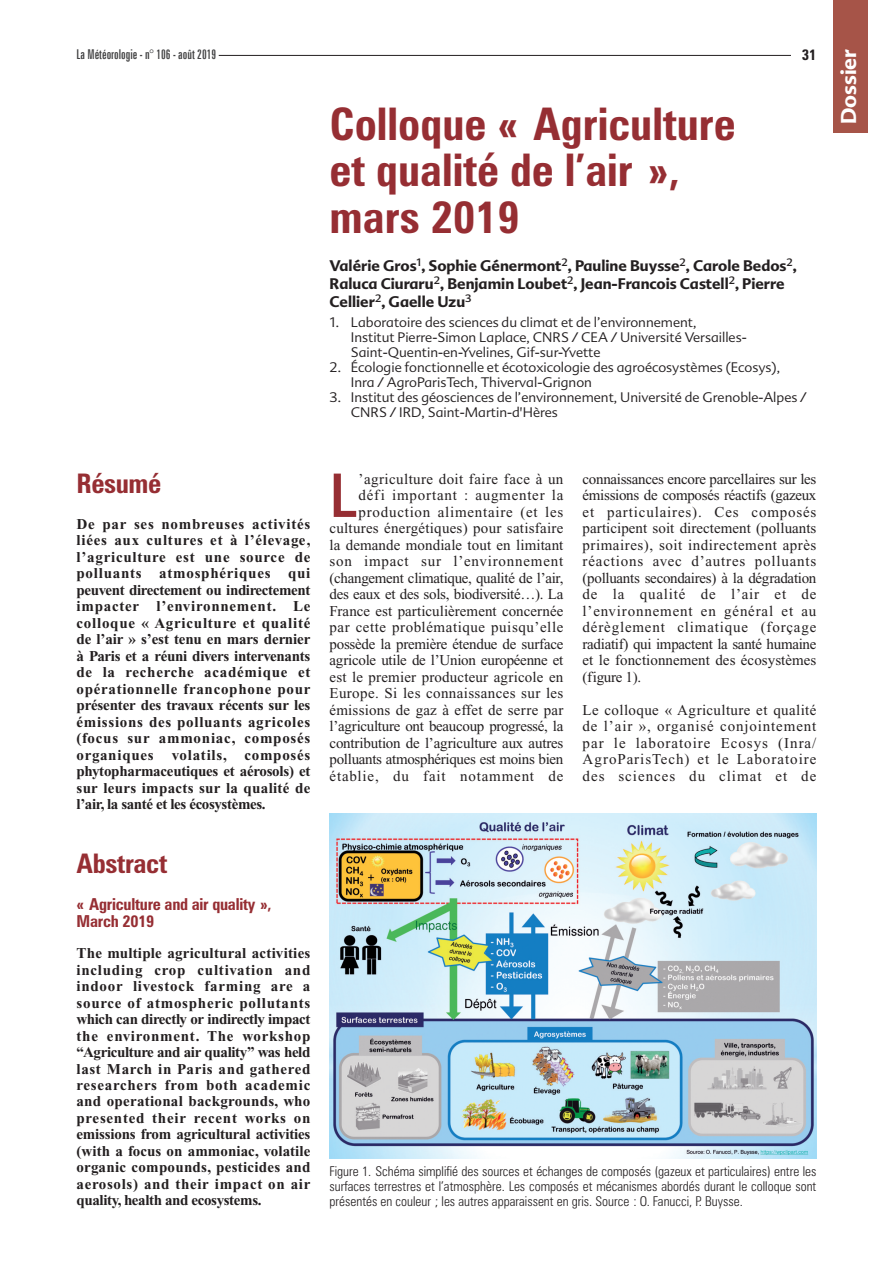
<style>
.page{position:relative;width:893px;height:1263px;background:#fff}
.page>*{position:absolute;margin:0;border:0;box-sizing:border-box;transform-origin:0 0}
.t1{font:500 condensed 64.95px "Franklin Gothic";color:#962e33}
.t2{font:700 condensed 45px/46.5px "Zurich BT";color:#962e33}
.t3{font:700 condensed 27px "Zurich BT";letter-spacing:-.015em;color:#962e33}
.t4{font:700 21px "Advert";color:#fff}
.t5{font:700 condensed 16.5px/16.5px "Zurich BT";letter-spacing:-.015em;color:#962e33}
.t6{font:15px/16.5px "Times New Roman";letter-spacing:.005em;color:#231f20;text-align:justify}
.t7{font:700 15px/16.5px "Times New Roman";letter-spacing:-.025em;color:#231f20;text-align:justify}
.t8{font:700 15px/18px "Advert";color:#231f20}
.t9{font:700 condensed 15px "Zurich BT";color:#231f20}
.t10{font:300 13.5px/15px "Advert";color:#231f20}
.t11{font:300 condensed 13.5px/15px "Zurich BT";color:#231f20;text-align:justify}
.t12{font:extra-condensed 13.5px "Zurich BT";color:#3e3e3f}
</style>
<div class="page">
<hr style="left:219px;top:55px;width:572px;height:1px;background:#231f20">
<div style="left:833px;top:0;width:34px;height:133px;background:#a65448"></div>
<img style="left:330px;top:814px;width:486px;height:344px">
<p class="t12" style="left:77px;top:49px;width:141px">La Météorologie - n° 106 - août 2019</p>
<p class="t9" style="left:802px;top:49px;width:16px">31</p>
<h3 class="t4" style="left:837px;top:124px;width:77px;rotate:-90deg">Dossier</h3>
<h2 class="t2" style="left:330px;top:104px;width:408px">Colloque « Agriculture et qualité de l’air », mars 2019</h2>
<p class="t8" style="left:330px;top:257px;width:469px">Valérie Gros<sup>1</sup>, Sophie Génermont<sup>2</sup>, Pauline Buysse<sup>2</sup>, Carole Bedos<sup>2</sup>,<br>Raluca Ciuraru<sup>2</sup>, Benjamin Loubet<sup>2</sup>, Jean-Francois Castell<sup>2</sup>, Pierre<br>Cellier<sup>2</sup>, Gaelle Uzu<sup>3</sup></p>
<p class="t10" style="left:351px;top:315px;width:397px;text-indent:-21px">1. Laboratoire des sciences du climat et de l’environnement,<br>Institut Pierre-Simon Laplace, CNRS / CEA / Université Versailles-<br>Saint-Quentin-en-Yvelines, Gif-sur-Yvette</p>
<p class="t10" style="left:351px;top:360px;width:431px;text-indent:-21px">2. Écologie fonctionnelle et écotoxicologie des agroécosystèmes (Ecosys),<br>Inra / AgroParisTech, Thiverval-Grignon</p>
<p class="t10" style="left:351px;top:390px;width:457px;text-indent:-21px">3. Institut des géosciences de l’environnement, Université de Grenoble-Alpes /<br>CNRS / IRD, Saint-Martin-d'Hères</p>
<h3 class="t3" style="left:77px;top:473px;width:86px">Résumé</h3>
<p class="t7" style="left:77px;top:517px;width:235px">De par ses nombreuses activités liées aux cultures et à l’élevage, l’agriculture est une source de polluants atmosphériques qui peuvent directement ou indirectement impacter l’environnement. Le colloque « Agriculture et qualité de l’air » s’est tenu en mars dernier à Paris et a réuni divers intervenants de la recherche académique et opérationnelle francophone pour présenter des travaux récents sur les émissions des polluants agricoles (focus sur ammoniac, composés organiques volatils, composés phytopharmaceutiques et aérosols) et sur leurs impacts sur la qualité de l’air, la santé et les écosystèmes.</p>
<h3 class="t3" style="left:77px;top:853px;width:92px">Abstract</h3>
<p class="t5" style="left:77px;top:898px;width:197px">« Agriculture and air quality »,<br>March 2019</p>
<p class="t7" style="left:77px;top:946px;width:235px">The multiple agricultural activities including crop cultivation and indoor livestock farming are a source of atmospheric pollutants which can directly or indirectly impact the environment. The workshop “Agriculture and air quality” was held last March in Paris and gathered researchers from both academic and operational backgrounds, who presented their recent works on emissions from agricultural activities (with a focus on ammoniac, volatile organic compounds, pesticides and aerosols) and their impact on air quality, health and ecosystems.</p>
<p class="t6" style="left:330px;top:472px;width:235px;text-align:right">’agriculture doit faire face à un défi important : augmenter la production alimentaire (et les cultures énergétiques) pour satisfaire la demande mondiale tout en limitant son impact sur l’environnement (changement climatique, qualité de l’air, des eaux et des sols, biodiversité…). La France est particulièrement concernée par cette problématique puisqu’elle possède la première étendue de surface agricole utile de l’Union européenne et est le premier producteur agricole en Europe. Si les connaissances sur les émissions de gaz à effet de serre par l’agriculture ont beaucoup progressé, la contribution de l’agriculture aux autres polluants atmosphériques est moins bien établie, du fait notamment de</p>
<p class="t6" style="left:583px;top:472px;width:235px">connaissances encore parcellaires sur les émissions de composés réactifs (gazeux et particulaires). Ces composés participent soit directement (polluants primaires), soit indirectement après réactions avec d’autres polluants (polluants secondaires) à la dégradation de la qualité de l’air et de l’environnement en général et au dérèglement climatique (forçage radiatif) qui impactent la santé humaine et le fonctionnement des écosystèmes (figure 1).</p>
<h1 class="t1" style="left:330px;top:474px;width:28px">L</h1>
<p class="t6" style="left:583px;top:703px;width:235px">Le colloque « Agriculture et qualité de l’air », organisé conjointement par le laboratoire Ecosys (Inra/ AgroParisTech) et le Laboratoire des sciences du climat et de</p>
<p class="t11" style="left:330px;top:1164px;width:488px">Figure 1. Schéma simplifié des sources et échanges de composés (gazeux et particulaires) entre les surfaces terrestres et l’atmosphère. Les composés et mécanismes abordés durant le colloque sont présentés en couleur ; les autres apparaissent en gris. Source : O. Fanucci, P. Buysse.</p>
</div>
